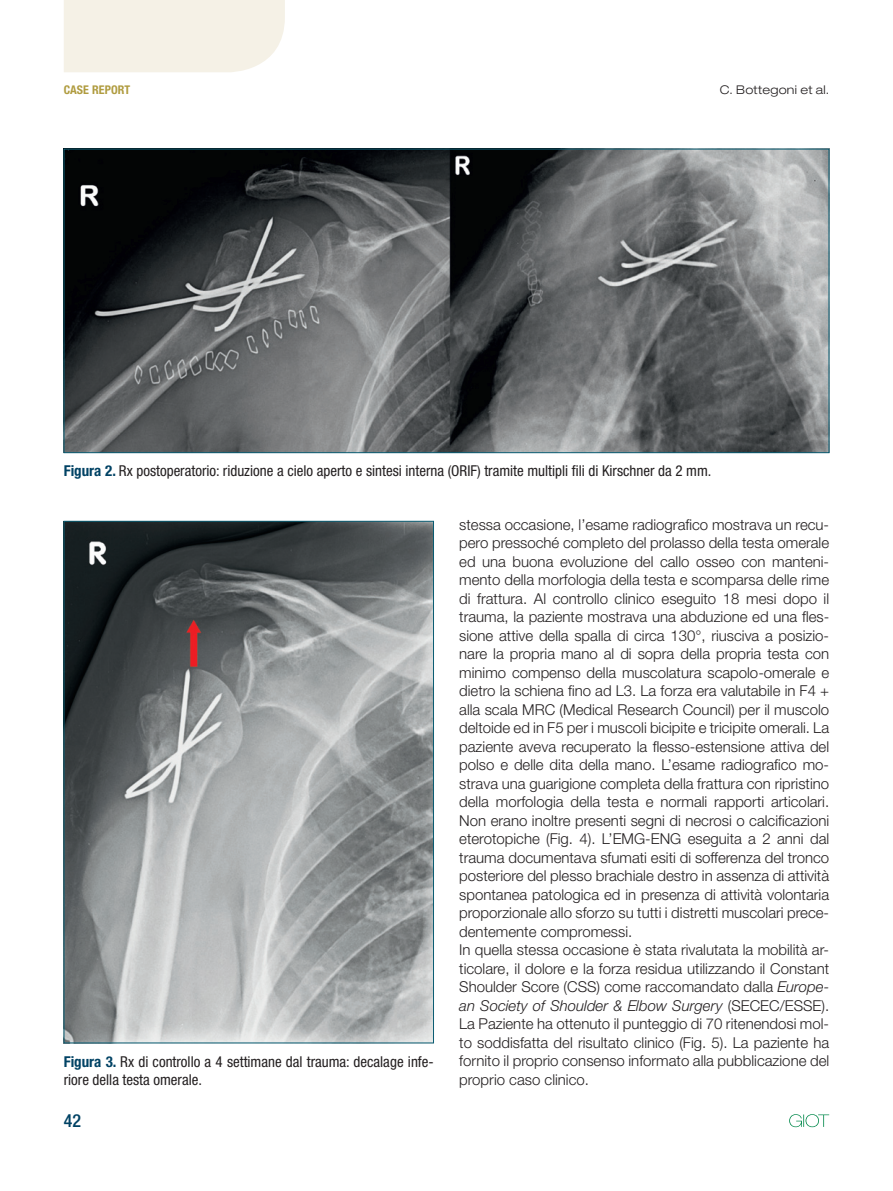
<style>
.page{position:relative;width:893px;height:1191px;background:#fff}
.page>*{position:absolute;margin:0;border:0;box-sizing:border-box;transform-origin:0 0}
.t1{font:500 condensed 18px "Helvetica Neue LT Std";color:#004264}
.t2{font:300 15px/18.5px "Helvetica Neue LT Std";color:#231f20}
.t3{font:condensed 15px/18px "Helvetica Neue LT Std";color:#231f20}
.t4{font:300 expanded 12px "Helvetica Neue LT Std";letter-spacing:.02em;color:#231f20}
.t5{font:700 condensed 12px "Helvetica Neue LT Std";letter-spacing:.01em;color:#b09c40}
.s1{font-weight:700;color:#004264}
.s2{font-style:italic}
</style>
<div class="page">
<div style="left:64px;top:0;width:221px;height:72px;background:#f5f1e6"></div>
<svg style="left:789px;top:1114px;width:40px;height:13px"></svg>
<img style="left:66px;top:151px;width:761px;height:300px">
<img style="left:66px;top:523px;width:366px;height:518px">
<p class="t5" style="left:64px;top:82px;width:68px">CASE REPORT</p>
<p class="t4" style="left:720px;top:82px;width:111px">C. Bottegoni et al.</p>
<p class="t3" style="left:64px;top:462px;width:649px"><span class="s1">FIGURA 2.</span> Rx postoperatorio: riduzione a cielo aperto e sintesi interna (ORIF) tramite multipli fili di Kirschner da 2 mm.</p>
<p class="t3" style="left:64px;top:1052px;width:371px"><span class="s1">FIGURA 3.</span> Rx di controllo a 4 settimane dal trauma: decalage infe&shy;riore della testa omerale.</p>
<p class="t1" style="left:64px;top:1110px;width:19px">42</p>
<p class="t2" style="left:459px;top:515px;width:371px">stessa occasione, l’esame radiografico mostrava un recu&shy;pero pressoché completo del prolasso della testa omerale ed una buona evoluzione del callo osseo con manteni&shy;mento della morfologia della testa e scomparsa delle rime di frattura. Al controllo clinico eseguito 18 mesi dopo il trauma, la paziente mostrava una abduzione ed una fles&shy;sione attive della spalla di circa 130°, riusciva a posizio&shy;nare la propria mano al di sopra della propria testa con minimo compenso della muscolatura scapolo-omerale e dietro la schiena fino ad L3. La forza era valutabile in F4 + alla scala MRC (Medical Research Council) per il muscolo deltoide ed in F5 per i muscoli bicipite e tricipite omerali. La paziente aveva recuperato la flesso-estensione attiva del polso e delle dita della mano. L’esame radiografico mo&shy;strava una guarigione completa della frattura con ripristino della morfologia della testa e normali rapporti articolari.<br>Non erano inoltre presenti segni di necrosi o calcificazioni eterotopiche (Fig. 4). L’EMG-ENG eseguita a 2 anni dal trauma documentava sfumati esiti di sofferenza del tronco posteriore del plesso brachiale destro in assenza di attività spontanea patologica ed in presenza di attività volontaria proporzionale allo sforzo su tutti i distretti muscolari prece&shy;dentemente compromessi.<br>In quella stessa occasione è stata rivalutata la mobilità ar&shy;ticolare, il dolore e la forza residua utilizzando il Constant Shoulder Score (CSS) come raccomandato dalla <span class="s2">Europe&shy;an Society of Shoulder &amp; Elbow Surgery</span> (SECEC/ESSE).<br>La Paziente ha ottenuto il punteggio di 70 ritenendosi mol&shy;to soddisfatta del risultato clinico (Fig. 5). La paziente ha fornito il proprio consenso informato alla pubblicazione del proprio caso clinico.</p>
</div>
